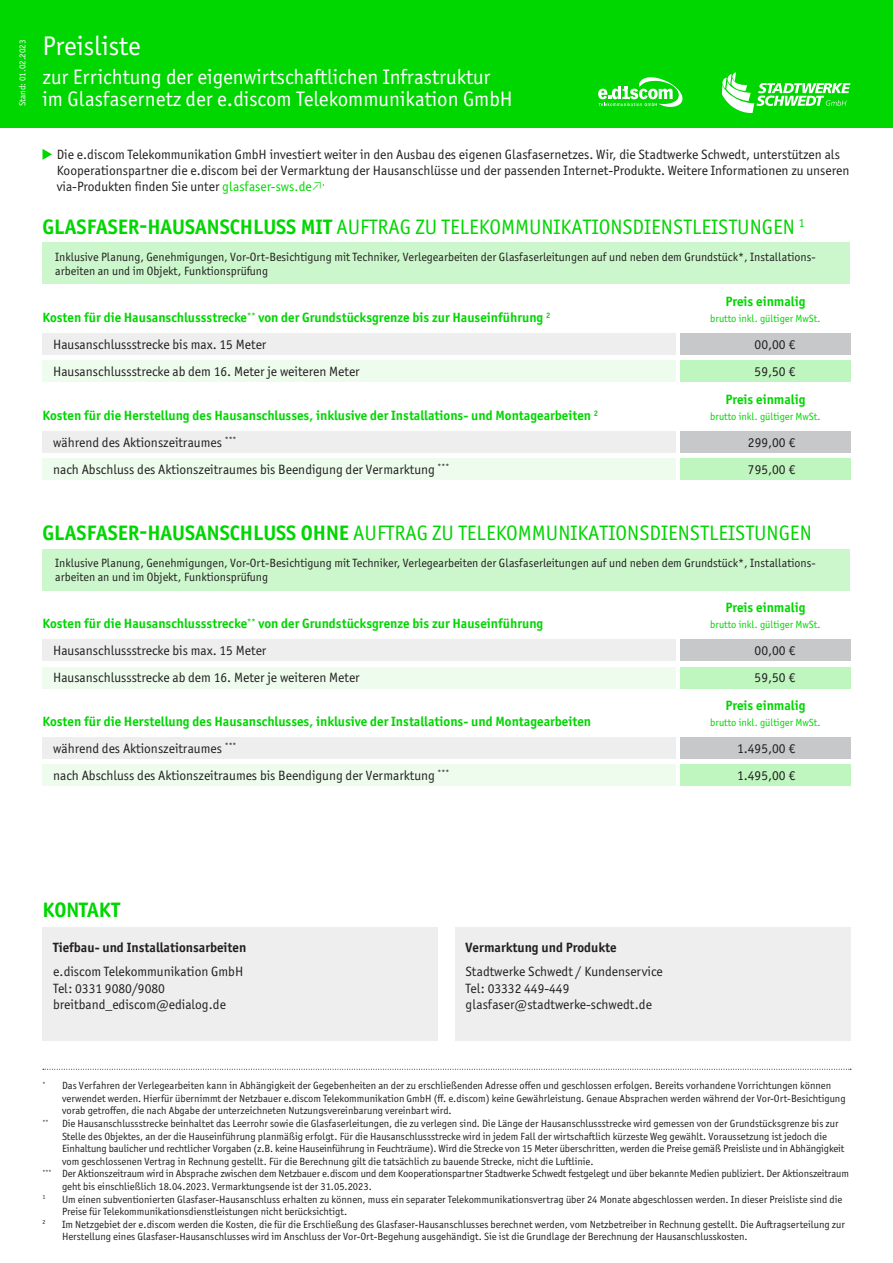
<style>
.page{position:relative;width:893px;height:1263px;background:#fff}
.page>*{position:absolute;margin:0;border:0;box-sizing:border-box;transform-origin:0 0}
.t1{font:27px "Officina Sans ITC Pro";color:#fff}
.t2{font:21px "Officina Sans ITC Pro";color:#00d600}
.t3{font:21px "Officina Sans ITC Pro";color:#fff}
.t4{font:700 21px "Officina Sans ITC Pro";color:#00d600}
.t5{font:13.5px/27px "Officina Sans ITC Pro";color:#231f20}
.t6{font:700 13.5px "Officina Sans ITC Pro";color:#00d600}
.t7{font:700 13.5px "Officina Sans ITC Pro";color:#231f20}
.t8{font:12px/14.4px "Officina Sans ITC Pro";color:#231f20}
.t9{font:10.5px/12.6px "Officina Sans ITC Pro";color:#231f20}
.t10{font:10.5px "Officina Sans ITC Pro";color:#00d600}
.t11{font:9px "Officina Sans ITC Pro";color:#fff}
.t12{font:6.15px "Officina Sans ITC Pro";color:#231f20}
.s1{color:#00d600}
.s2{font-family:"Klavika Arrows";font-weight:300;color:#00d600}
.s3{font-family:"Klavika Arrows";font-weight:300}
.s4{font-weight:700}
</style>
<div class="page">
<div style="left:43px;top:334px;width:633px;height:21px;background:#eeeeef"></div>
<div style="left:43px;top:361px;width:633px;height:21px;background:#edfced"></div>
<div style="left:680px;top:334px;width:170px;height:21px;background:#c7c8ca"></div>
<div style="left:680px;top:361px;width:170px;height:21px;background:#bff5bf"></div>
<div style="left:43px;top:243px;width:807px;height:41px;background:#ccf7cc"></div>
<div style="left:0;top:0;width:893px;height:128px;background:#00d600"></div>
<svg style="left:722px;top:72px;width:128px;height:41px"></svg>
<svg style="left:43px;top:1069px;width:808px;height:1px"></svg>
<svg style="left:43px;top:149px;width:9px;height:11px"></svg>
<svg style="left:598px;top:77px;width:85px;height:30px"></svg>
<div style="left:43px;top:431px;width:633px;height:22px;background:#eeeeef"></div>
<div style="left:43px;top:459px;width:633px;height:21px;background:#edfced"></div>
<div style="left:680px;top:431px;width:170px;height:22px;background:#c7c8ca"></div>
<div style="left:680px;top:459px;width:170px;height:21px;background:#bff5bf"></div>
<div style="left:43px;top:640px;width:633px;height:21px;background:#eeeeef"></div>
<div style="left:43px;top:667px;width:633px;height:21px;background:#edfced"></div>
<div style="left:680px;top:640px;width:170px;height:21px;background:#c7c8ca"></div>
<div style="left:680px;top:667px;width:170px;height:21px;background:#bff5bf"></div>
<div style="left:43px;top:549px;width:807px;height:41px;background:#ccf7cc"></div>
<div style="left:43px;top:738px;width:633px;height:21px;background:#eeeeef"></div>
<div style="left:43px;top:765px;width:633px;height:21px;background:#edfced"></div>
<div style="left:680px;top:738px;width:170px;height:21px;background:#c7c8ca"></div>
<div style="left:680px;top:765px;width:170px;height:21px;background:#bff5bf"></div>
<div style="left:43px;top:927px;width:395px;height:113px;background:#eeeeef"></div>
<div style="left:455px;top:927px;width:395px;height:113px;background:#eeeeef"></div>
<p class="t11" style="left:17px;top:106px;width:68px;rotate:-90deg">Stand: 01.02.2023</p>
<h1 class="t1" style="left:43px;top:30px;width:100px">Preisliste</h1>
<h2 class="t3" style="left:43px;top:64px;width:450px">zur Errichtung der eigenwirtschaftlichen Infrastruktur</h2>
<h2 class="t3" style="left:43px;top:87px;width:472px">im Glasfasernetz der e.discom Telekommunikation GmbH</h2>
<p class="t5" style="left:57px;top:146px;width:794px;line-height:16.2px">Die e.discom Telekommunikation GmbH investiert weiter in den Ausbau des eigenen Glasfasernetzes. Wir, die Stadtwerke Schwedt, unterstützen als<br>Kooperationspartner die e.discom bei der Vermarktung der Hausanschlüsse und der passenden Internet-Produkte. Weitere Informationen zu unseren via-Produkten finden Sie unter <span class="s1">glasfaser-sws.de</span><span class="s2">L</span><span class="s3">.</span></p>
<h2 class="t2" style="left:43px;top:214px;width:763px"><span class="s4">GLASFASER-HAUSANSCHLUSS MIT</span> AUFTRAG ZU TELEKOMMUNIKATIONSDIENSTLEISTUNGEN <sup>1</sup></h2>
<p class="t8" style="left:55px;top:249px;width:762px">Inklusive Planung, Genehmigungen, Vor-Ort-Besichtigung mit Techniker, Verlegearbeiten der Glasfaserleitungen auf und neben dem Grundstück*, Installations&shy;arbeiten an und im Objekt, Funktionsprüfung</p>
<p class="t6" style="left:725px;top:293px;width:82px">Preis einmalig</p>
<p class="t6" style="left:43px;top:309px;width:509px">Kosten für die Hausanschlussstrecke<sup>**</sup> von der Grundstücksgrenze bis zur Hauseinführung <sup>2</sup></p>
<p class="t10" style="left:710px;top:312px;width:112px">brutto inkl. gültiger MwSt.</p>
<p class="t5" style="left:53px;top:331px;width:308px">Hausanschlussstrecke bis max. 15 Meter<br>Hausanschlussstrecke ab dem 16. Meter je weiteren Meter</p>
<p class="t6" style="left:43px;top:407px;width:557px">Kosten für die Herstellung des Hausanschlusses, inklusive der Installations- und Montagearbeiten <sup>2</sup></p>
<p class="t5" style="left:755px;top:331px;width:42px">00,00 €<br>59,50 €</p>
<p class="t6" style="left:725px;top:391px;width:82px">Preis einmalig</p>
<p class="t10" style="left:710px;top:410px;width:112px">brutto inkl. gültiger MwSt.</p>
<p class="t5" style="left:53px;top:429px;width:398px">während des Aktionszeitraumes <sup>***<br></sup>nach Abschluss des Aktionszeitraumes bis Beendigung der Vermarktung <sup>***</sup></p>
<p class="t5" style="left:748px;top:429px;width:49px">299,00 €<br>795,00 €</p>
<h2 class="t2" style="left:43px;top:520px;width:771px"><span class="s4">GLASFASER-HAUSANSCHLUSS OHNE</span> AUFTRAG ZU TELEKOMMUNIKATIONSDIENSTLEISTUNGEN</h2>
<p class="t8" style="left:55px;top:555px;width:762px">Inklusive Planung, Genehmigungen, Vor-Ort-Besichtigung mit Techniker, Verlegearbeiten der Glasfaserleitungen auf und neben dem Grundstück*, Installations&shy;arbeiten an und im Objekt, Funktionsprüfung</p>
<p class="t6" style="left:725px;top:599px;width:82px">Preis einmalig</p>
<p class="t6" style="left:43px;top:615px;width:502px">Kosten für die Hausanschlussstrecke<sup>**</sup> von der Grundstücksgrenze bis zur Hauseinführung</p>
<p class="t10" style="left:710px;top:618px;width:112px">brutto inkl. gültiger MwSt.</p>
<p class="t5" style="left:53px;top:637px;width:308px">Hausanschlussstrecke bis max. 15 Meter<br>Hausanschlussstrecke ab dem 16. Meter je weiteren Meter</p>
<p class="t6" style="left:43px;top:713px;width:550px">Kosten für die Herstellung des Hausanschlusses, inklusive der Installations- und Montagearbeiten</p>
<p class="t5" style="left:755px;top:637px;width:42px">00,00 €<br>59,50 €</p>
<p class="t6" style="left:725px;top:697px;width:82px">Preis einmalig</p>
<p class="t10" style="left:710px;top:716px;width:112px">brutto inkl. gültiger MwSt.</p>
<p class="t5" style="left:53px;top:735px;width:398px">während des Aktionszeitraumes <sup>***<br></sup>nach Abschluss des Aktionszeitraumes bis Beendigung der Vermarktung <sup>***</sup></p>
<p class="t5" style="left:737px;top:735px;width:60px">1.495,00 €<br>1.495,00 €</p>
<h2 class="t4" style="left:43px;top:897px;width:79px">KONTAKT</h2>
<p class="t7" style="left:53px;top:939px;width:195px">Tiefbau- und Installationsarbeiten</p>
<p class="t5" style="left:53px;top:963px;width:192px;line-height:16.2px">e.discom Telekommunikation GmbH<br>Tel: 0331 9080/9080 breitband_ediscom@edialog.de</p>
<p class="t7" style="left:466px;top:939px;width:153px">Vermarktung und Produkte</p>
<p class="t5" style="left:466px;top:963px;width:199px;line-height:16.2px">Stadtwerke Schwedt / Kundenservice<br>Tel: 03332 449-449 glasfaser@stadtwerke-schwedt.de</p>
<p class="t9" style="left:62px;top:1079px;width:785px;text-indent:-20px"><sup>*</sup> Das Verfahren der Verlegearbeiten kann in Abhängigkeit der Gegebenheiten an der zu erschließenden Adresse offen und geschlossen erfolgen. Bereits vorhandene Vorrichtungen können verwendet werden. Hierfür übernimmt der Netzbauer e.discom Telekommunikation GmbH (ff. e.discom) keine Gewährleistung. Genaue Absprachen werden während der Vor-Ort-Besichtigung vorab getroffen, die nach Abgabe der unterzeichneten Nutzungsvereinbarung vereinbart wird.</p>
<p class="t12" style="left:43px;top:1118px;width:8px">**</p>
<p class="t9" style="left:62px;top:1117px;width:778px">Die Hausanschlussstrecke beinhaltet das Leerrohr sowie die Glasfaserleitungen, die zu verlegen sind. Die Länge der Hausanschlussstrecke wird gemessen von der Grundstücksgrenze bis zur</p>
<p class="t9" style="left:62px;top:1130px;width:766px">Stelle des Objektes, an der die Hauseinführung planmäßig erfolgt. Für die Hausanschlussstrecke wird in jedem Fall der wirtschaftlich kürzeste Weg gewählt. Voraussetzung ist jedoch die</p>
<p class="t9" style="left:62px;top:1142px;width:784px">Einhaltung baulicher und rechtlicher Vorgaben (z.B. keine Hauseinführung in Feuchträume). Wird die Strecke von 15 Meter überschritten, werden die Preise gemäß Preisliste und in Abhängigkeit</p>
<p class="t9" style="left:62px;top:1155px;width:533px">vom geschlossenen Vertrag in Rechnung gestellt. Für die Berechnung gilt die tatsächlich zu bauende Strecke, nicht die Luftlinie.</p>
<p class="t9" style="left:43px;top:1167px;width:808px"><sup>***</sup> Der Aktionszeitraum wird in Absprache zwischen dem Netzbauer e.discom und dem Kooperationspartner Stadtwerke Schwedt festgelegt und über bekannte Medien publiziert. Der Aktionszeitraum</p>
<p class="t9" style="left:62px;top:1180px;width:311px">geht bis einschließlich 18.04.2023. Vermarktungsende ist der 31.05.2023.</p>
<p class="t12" style="left:43px;top:1193px;width:5px">1</p>
<p class="t9" style="left:62px;top:1193px;width:782px">Um einen subventionierten Glasfaser-Hausanschluss erhalten zu können, muss ein separater Telekommunikationsvertrag über 24 Monate abgeschlossen werden. In dieser Preisliste sind die<br>Preise für Telekommunikationsdienstleistungen nicht berücksichtigt.</p>
<p class="t12" style="left:43px;top:1219px;width:5px">2</p>
<p class="t9" style="left:62px;top:1218px;width:784px">Im Netzgebiet der e.discom werden die Kosten, die für die Erschließung des Glasfaser-Hausanschlusses berechnet werden, vom Netzbetreiber in Rechnung gestellt. Die Auftragserteilung zur<br>Herstellung eines Glasfaser-Hausanschlusses wird im Anschluss der Vor-Ort-Begehung ausgehändigt. Sie ist die Grundlage der Berechnung der Hausanschlusskosten.</p>
</div>
